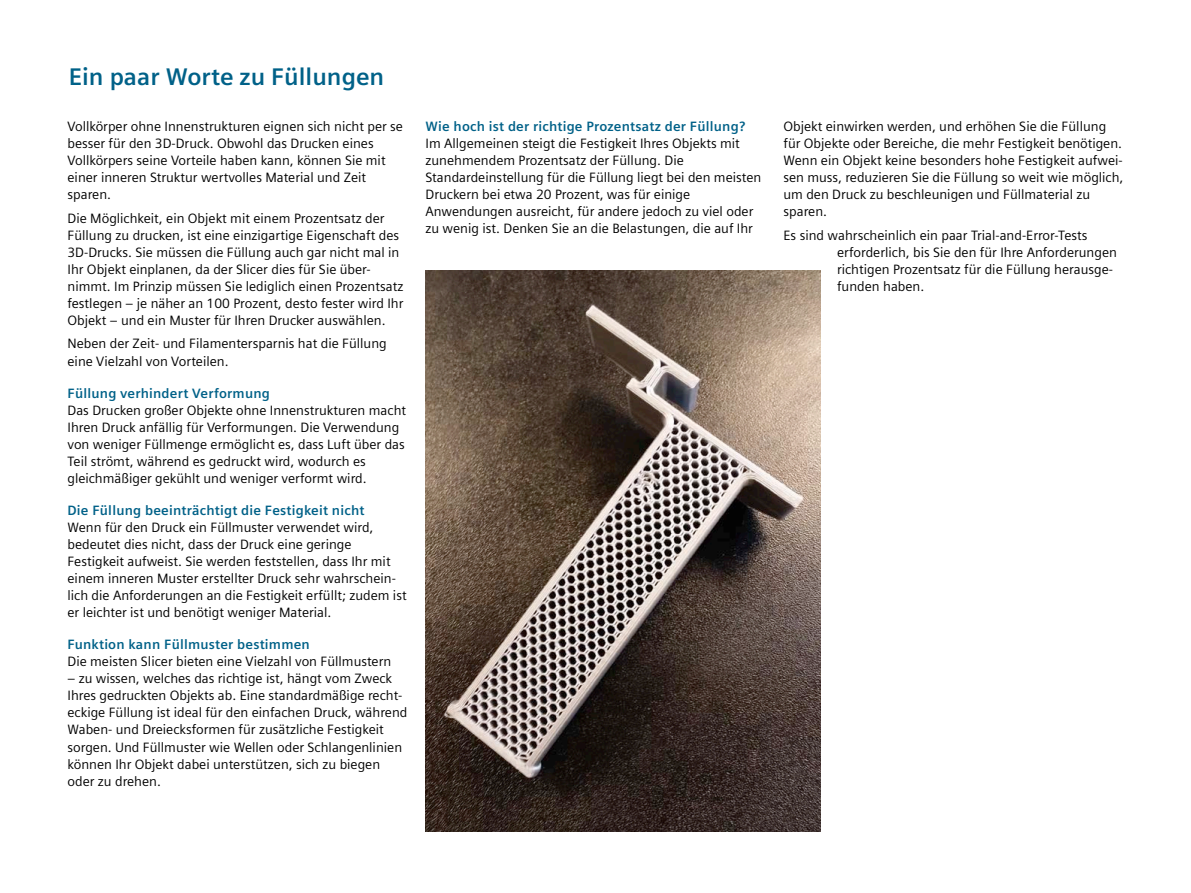
<style>
.page{position:relative;width:1191px;height:893px;background:#fff}
.page>*{position:absolute;margin:0;border:0;box-sizing:border-box;transform-origin:0 0}
.t1{font:700 24px "Siemens Sans Global";color:#006188}
.t2{font:13.5px/17px "Siemens Sans Global";color:#000}
.t3{font:700 13.5px "Siemens Sans Global";letter-spacing:.015em;color:#006188}
</style>
<div class="page">
<img style="left:425px;top:270px;width:395px;height:561px">
<h1 class="t1" style="left:69px;top:63px;width:317px">Ein paar Worte zu Füllungen</h1>
<p class="t2" style="left:68px;top:118px;width:337px">Vollkörper ohne Innenstrukturen eignen sich nicht per se besser für den 3D-Druck. Obwohl das Drucken eines Vollkörpers seine Vorteile haben kann, können Sie mit einer inneren Struktur wertvolles Material und Zeit sparen.</p>
<p class="t2" style="left:68px;top:210px;width:337px">Die Möglichkeit, ein Objekt mit einem Prozentsatz der Füllung zu drucken, ist eine einzigartige Eigenschaft des 3D-Drucks. Sie müssen die Füllung auch gar nicht mal in Ihr Objekt einplanen, da der Slicer dies für Sie über&shy;nimmt. Im Prinzip müssen Sie lediglich einen Prozentsatz festlegen – je näher an 100 Prozent, desto fester wird Ihr Objekt – und ein Muster für Ihren Drucker auswählen.</p>
<p class="t2" style="left:68px;top:336px;width:321px">Neben der Zeit- und Filamentersparnis hat die Füllung eine Vielzahl von Vorteilen.</p>
<p class="t3" style="left:68px;top:385px;width:204px">Füllung verhindert Verformung</p>
<p class="t2" style="left:68px;top:402px;width:340px">Das Drucken großer Objekte ohne Innenstrukturen macht Ihren Druck anfällig für Verformungen. Die Verwendung von weniger Füllmenge ermöglicht es, dass Luft über das Teil strömt, während es gedruckt wird, wodurch es gleichmäßiger gekühlt und weniger verformt wird.</p>
<p class="t3" style="left:68px;top:502px;width:298px">Die Füllung beeinträchtigt die Festigkeit nicht</p>
<p class="t2" style="left:68px;top:519px;width:341px">Wenn für den Druck ein Füllmuster verwendet wird, bedeutet dies nicht, dass der Druck eine geringe Festigkeit aufweist. Sie werden feststellen, dass Ihr mit einem inneren Muster erstellter Druck sehr wahrschein&shy;lich die Anforderungen an die Festigkeit erfüllt; zudem ist er leichter ist und benötigt weniger Material.</p>
<p class="t3" style="left:68px;top:637px;width:244px">Funktion kann Füllmuster bestimmen</p>
<p class="t2" style="left:68px;top:654px;width:325px">Die meisten Slicer bieten eine Vielzahl von Füllmustern</p>
<p class="t2" style="left:68px;top:671px;width:341px">– zu wissen, welches das richtige ist, hängt vom Zweck Ihres gedruckten Objekts ab. Eine standardmäßige recht&shy;eckige Füllung ist ideal für den einfachen Druck, während Waben- und Dreiecksformen für zusätzliche Festigkeit sorgen. Und Füllmuster wie Wellen oder Schlangenlinien können Ihr Objekt dabei unterstützen, sich zu biegen oder zu drehen.</p>
<p class="t3" style="left:425px;top:118px;width:321px">Wie hoch ist der richtige Prozentsatz der Füllung?</p>
<p class="t2" style="left:425px;top:135px;width:337px">Im Allgemeinen steigt die Festigkeit Ihres Objekts mit zunehmendem Prozentsatz der Füllung. Die Standardeinstellung für die Füllung liegt bei den meisten Druckern bei etwa 20 Prozent, was für einige Anwendungen ausreicht, für andere jedoch zu viel oder zu wenig ist. Denken Sie an die Belastungen, die auf Ihr</p>
<p class="t2" style="left:783px;top:118px;width:341px">Objekt einwirken werden, und erhöhen Sie die Füllung für Objekte oder Bereiche, die mehr Festigkeit benötigen.<br>Wenn ein Objekt keine besonders hohe Festigkeit aufwei&shy;sen muss, reduzieren Sie die Füllung so weit wie möglich, um den Druck zu beschleunigen und Füllmaterial zu sparen.</p>
<p class="t2" style="left:837px;top:227px;width:281px;text-indent:-54px">Es sind wahrscheinlich ein paar Trial-and-Error-Tests erforderlich, bis Sie den für Ihre Anforderungen richtigen Prozentsatz für die Füllung herausge&shy;funden haben.</p>
</div>
